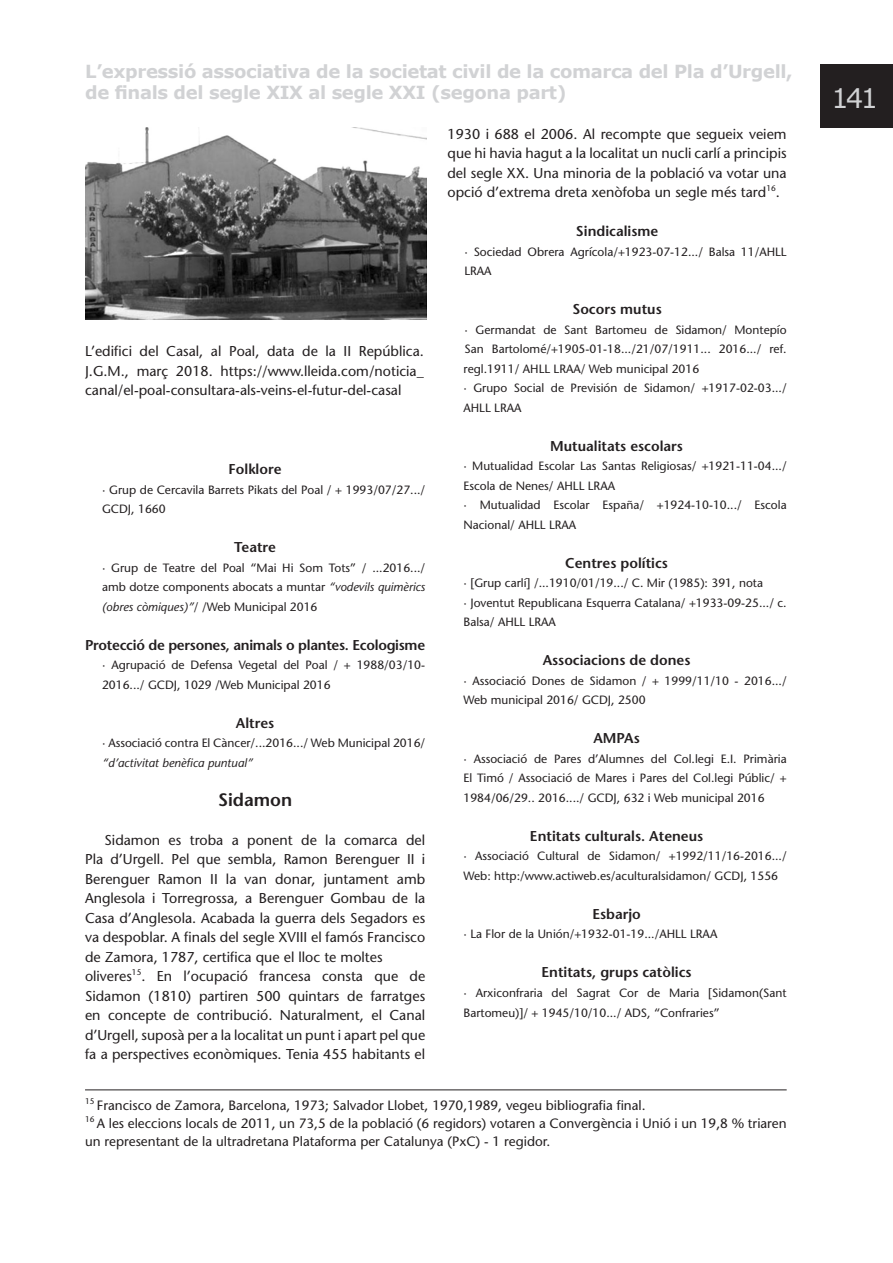
<style>
.page{position:relative;width:893px;height:1263px;background:#fff}
.page>*{position:absolute;margin:0;border:0;box-sizing:border-box;transform-origin:0 0}
.t1{font:27px "Verdana";color:#d1d2d4}
.t2{font:700 18px/21.6px "Verdana";letter-spacing:-.02em;color:#d1d2d4}
.bàsic_ok{font:600 18px "Stone Sans";color:#231f20}
.bàsic_ok-2{font:14.25px/19.5px "Stone Sans";color:#231f20;text-align:justify}
.bàsic_ok-3{font:600 14.25px "Stone Sans";color:#231f20}
.bàsic_ok-4{font:600 14.25px "Stone Sans";letter-spacing:-.02em;color:#231f20}
.t3{font:13.5px/18px "Stone Sans";color:#231f20}
.bàsic_ok-5{font:12px/19.5px "Stone Sans";color:#231f20}
.s1{font-style:italic}
</style>
<div class="page">
<div style="left:821px;top:64px;width:72px;height:64px;background:#231f20"></div>
<hr style="left:85px;top:1089px;width:702px;height:1px;background:#231f20">
<img style="left:85px;top:128px;width:341px;height:191px">
<p class="t2" style="left:85px;top:60px;width:709px">L’expressió associativa de la societat civil de la comarca del Pla d’Urgell, de finals del segle XIX al segle XXI (segona part)</p>
<p class="bàsic_ok-2" style="left:85px;top:341px;width:340px">L’edifici del Casal, al Poal, data de la II República.<br>J.G.M., març 2018. https://www.lleida.com/noticia_ canal/el-poal-consultara-als-veins-el-futur-del-casal</p>
<p class="bàsic_ok-3" style="left:229px;top:461px;width:54px">Folklore</p>
<p class="bàsic_ok-5" style="left:102px;top:480px;width:325px">· Grup de Cercavila Barrets Pikats del Poal / + 1993/07/27.../<br>GCDJ, 1660</p>
<p class="bàsic_ok-3" style="left:234px;top:539px;width:43px">Teatre</p>
<p class="bàsic_ok-5" style="left:102px;top:558px;width:325px;text-align:justify">· Grup de Teatre del Poal “Mai Hi Som Tots” / ...2016.../ amb dotze components abocats a muntar <span class="s1">“vodevils quimèrics (obres còmiques)”</span>/ /Web Municipal 2016</p>
<p class="bàsic_ok-4" style="left:85px;top:636px;width:342px">Protecció de persones, animals o plantes. Ecologisme</p>
<p class="bàsic_ok-5" style="left:102px;top:655px;width:325px">· Agrupació de Defensa Vegetal del Poal / + 1988/03/10-<br>2016.../ GCDJ, 1029 /Web Municipal 2016</p>
<p class="bàsic_ok-3" style="left:236px;top:714px;width:40px">Altres</p>
<p class="bàsic_ok-5" style="left:102px;top:733px;width:325px">· Associació contra El Càncer/...2016.../ Web Municipal 2016/ <span class="s1">“d’activitat benèfica puntual”</span></p>
<p class="bàsic_ok" style="left:218px;top:789px;width:76px">Sidamon</p>
<p class="bàsic_ok-2" style="left:85px;top:830px;width:342px;text-indent:19px">Sidamon es troba a ponent de la comarca del Pla d’Urgell. Pel que sembla, Ramon Berenguer II i Berenguer Ramon II la van donar, juntament amb Anglesola i Torregrossa, a Berenguer Gombau de la Casa d’Anglesola. Acabada la guerra dels Segadors es va despoblar. A finals del segle XVIII el famós Francisco de Zamora, 1787, certifica que el lloc te moltes</p>
<p class="bàsic_ok-2" style="left:85px;top:967px;width:342px">oliveres<sup>15</sup>. En l’ocupació francesa consta que de Sidamon (1810) partiren 500 quintars de farratges en concepte de contribució. Naturalment, el Canal d’Urgell, suposà per a la localitat un punt i apart pel que fa a perspectives econòmiques. Tenia 455 habitants el</p>
<p class="bàsic_ok-2" style="left:447px;top:124px;width:341px">1930 i 688 el 2006. Al recompte que segueix veiem que hi havia hagut a la localitat un nucli carlí a principis del segle XX. Una minoria de la població va votar una opció d’extrema dreta xenòfoba un segle més tard<sup>16</sup>.</p>
<p class="bàsic_ok-3" style="left:576px;top:223px;width:84px">Sindicalisme</p>
<p class="bàsic_ok-5" style="left:464px;top:242px;width:324px">· Sociedad Obrera Agrícola/+1923-07-12.../ Balsa 11/AHLL<br>LRAA</p>
<p class="bàsic_ok-3" style="left:572px;top:301px;width:91px">Socors mutus</p>
<p class="bàsic_ok-5" style="left:463px;top:320px;width:325px;text-align:justify">· Germandat de Sant Bartomeu de Sidamon/ Montepío San Bartolomé/+1905-01-18.../21/07/1911... 2016.../ ref. regl.1911/ AHLL LRAA/ Web municipal 2016</p>
<p class="bàsic_ok-5" style="left:463px;top:378px;width:325px">· Grupo Social de Previsión de Sidamon/ +1917-02-03.../<br>AHLL LRAA</p>
<p class="bàsic_ok-3" style="left:550px;top:437px;width:134px">Mutualitats escolars</p>
<p class="bàsic_ok-5" style="left:463px;top:456px;width:325px">· Mutualidad Escolar Las Santas Religiosas/ +1921-11-04.../<br>Escola de Nenes/ AHLL LRAA</p>
<p class="bàsic_ok-5" style="left:463px;top:495px;width:325px">· Mutualidad Escolar España/ +1924-10-10.../ Escola<br>Nacional/ AHLL LRAA</p>
<p class="bàsic_ok-3" style="left:565px;top:554px;width:104px">Centres polítics</p>
<p class="bàsic_ok-5" style="left:463px;top:573px;width:301px">· [Grup carlí] /...1910/01/19.../ C. Mir (1985): 391, nota</p>
<p class="bàsic_ok-5" style="left:463px;top:593px;width:325px">· Joventut Republicana Esquerra Catalana/ +1933-09-25.../ c.<br>Balsa/ AHLL LRAA</p>
<p class="bàsic_ok-3" style="left:543px;top:652px;width:149px">Associacions de dones</p>
<p class="bàsic_ok-5" style="left:463px;top:671px;width:325px">· Associació Dones de Sidamon / + 1999/11/10 - 2016.../<br>Web municipal 2016/ GCDJ, 2500</p>
<p class="bàsic_ok-3" style="left:593px;top:730px;width:48px">AMPAs</p>
<p class="bàsic_ok-5" style="left:463px;top:749px;width:325px;text-align:justify">· Associació de Pares d’Alumnes del Col.legi E.I. Primària El Timó / Associació de Mares i Pares del Col.legi Públic/ + 1984/06/29.. 2016..../ GCDJ, 632 i Web municipal 2016</p>
<p class="bàsic_ok-3" style="left:530px;top:827px;width:175px">Entitats culturals. Ateneus</p>
<p class="bàsic_ok-5" style="left:463px;top:846px;width:325px">· Associació Cultural de Sidamon/ +1992/11/16-2016.../<br>Web: http:/www.actiweb.es/aculturalsidamon/ GCDJ, 1556</p>
<p class="bàsic_ok-3" style="left:592px;top:905px;width:50px">Esbarjo</p>
<p class="bàsic_ok-5" style="left:463px;top:924px;width:255px">· La Flor de la Unión/+1932-01-19.../AHLL LRAA</p>
<p class="bàsic_ok-3" style="left:541px;top:964px;width:152px">Entitats, grups catòlics</p>
<p class="bàsic_ok-5" style="left:463px;top:983px;width:325px">· Arxiconfraria del Sagrat Cor de Maria [Sidamon(Sant<br>Bartomeu)]/ + 1945/10/10.../ ADS, “Confraries”</p>
<p class="t3" style="left:85px;top:1096px;width:562px"><sup>15</sup> Francisco de Zamora, Barcelona, 1973; Salvador Llobet, 1970,1989, vegeu bibliografia final.</p>
<p class="t3" style="left:85px;top:1114px;width:703px"><sup>16</sup> A les eleccions locals de 2011, un 73,5 de la població (6 regidors) votaren a Convergència i Unió i un 19,8 % triaren un representant de la ultradretana Plataforma per Catalunya (PxC) - 1 regidor.</p>
<h1 class="t1" style="left:831px;top:81px;width:48px">141</h1>
</div>
